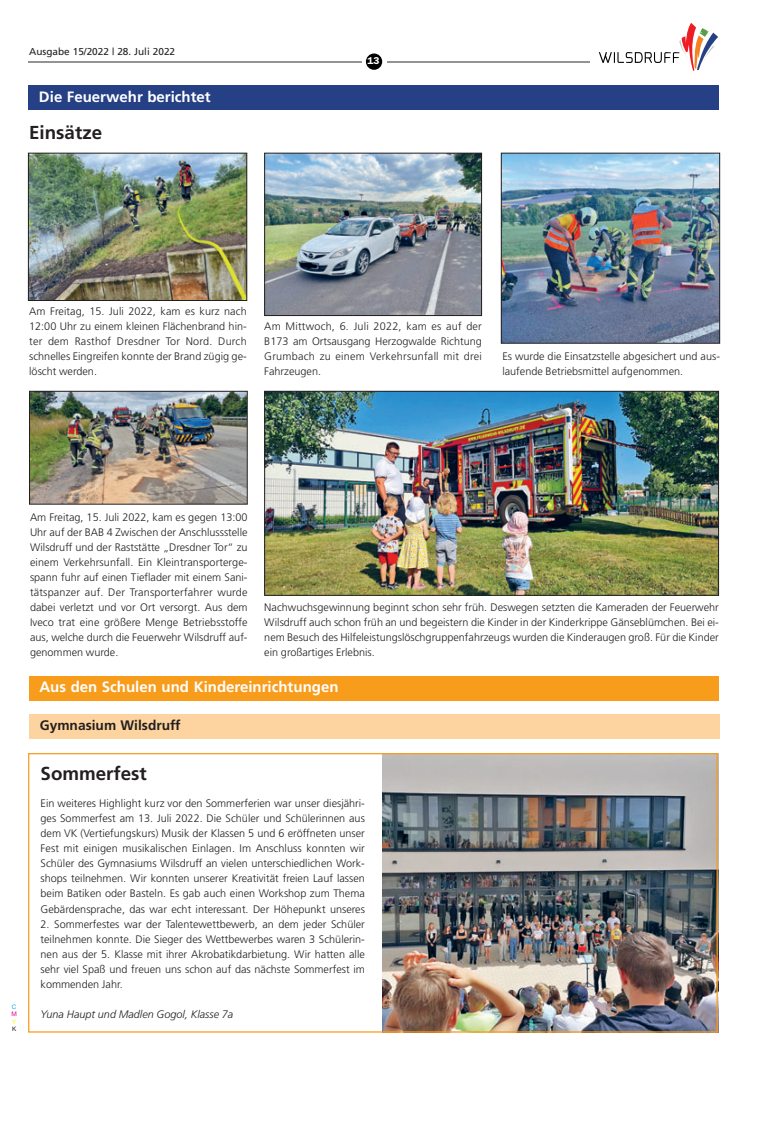
<style>
.page{position:relative;width:780px;height:1127px;background:#fff}
.page>*{position:absolute;margin:0;border:0;box-sizing:border-box;transform-origin:0 0}
.t1{font:700 18.75px "Frutiger";color:#231f20}
.t2{font:700 15px "Frutiger";color:#fff}
.t3{font:700 13.75px "Frutiger";color:#231f20}
.t4{font:300 10.88px/15px "Frutiger";color:#231f20;text-align:justify}
.t5{font:italic 300 10.88px "Frutiger";color:#231f20}
.t6{font:10px "Frutiger";color:#231f20}
.t7{font:600 10px "Franklin Gothic";color:#fff}
.t8{font:6.25px "Helvetica Neue";color:#00aeef}
.t9{font:6.25px "Helvetica Neue";color:#ed028c}
.t10{font:6.25px "Helvetica Neue";color:#fff101}
.t11{font:6.25px "Helvetica Neue";color:#231f20}
</style>
<div class="page">
<svg style="left:598px;top:23px;width:120px;height:48px"></svg>
<hr style="left:28px;top:61px;width:333px;height:1px;background:#939393">
<div style="left:366px;top:53px;width:16px;height:17px;background:#000;border-radius:50%"></div>
<hr style="left:387px;top:61px;width:203px;height:1px;background:#939393">
<div style="left:28px;top:85px;width:690px;height:25px;background:#264085"></div>
<img style="left:30px;top:155px;width:215px;height:144px">
<div style="left:28px;top:153px;width:219px;height:148px;border:1px solid #231f20"></div>
<img style="left:31px;top:393px;width:214px;height:109px">
<div style="left:29px;top:391px;width:218px;height:113px;border:1px solid #231f20"></div>
<img style="left:266px;top:155px;width:214px;height:159px">
<div style="left:264px;top:153px;width:218px;height:163px;border:1px solid #231f20"></div>
<img style="left:503px;top:155px;width:215px;height:187px">
<div style="left:501px;top:153px;width:219px;height:191px;border:1px solid #231f20"></div>
<img style="left:266px;top:393px;width:450px;height:201px">
<div style="left:264px;top:391px;width:454px;height:205px;border:1px solid #231f20"></div>
<div style="left:29px;top:676px;width:689px;height:24px;background:#f89c1c"></div>
<div style="left:29px;top:713px;width:690px;height:25px;background:#fdd39f"></div>
<img style="left:383px;top:753px;width:335px;height:279px">
<div style="left:28px;top:753px;width:689px;height:279px;border:1px solid #f89c1c"></div>
<p class="t6" style="left:29px;top:47px;width:147px">Ausgabe 15/2022 | 28. Juli 2022</p>
<h2 class="t2" style="left:39px;top:90px;width:173px">Die Feuerwehr berichtet</h2>
<h1 class="t1" style="left:29px;top:125px;width:74px">Einsätze</h1>
<p class="t7" style="left:367px;top:57px;width:13px">13</p>
<p class="t4" style="left:29px;top:305px;width:219px">Am Freitag, 15. Juli 2022, kam es kurz nach 12:00 Uhr zu einem kleinen Flächenbrand hin&shy;ter dem Rasthof Dresdner Tor Nord. Durch schnelles Eingreifen konnte der Brand zügig ge&shy;löscht werden.</p>
<p class="t4" style="left:264px;top:319px;width:219px">Am Mittwoch, 6. Juli 2022, kam es auf der B173 am Ortsausgang Herzogwalde Richtung Grumbach zu einem Verkehrsunfall mit drei Fahrzeugen.</p>
<p class="t4" style="left:502px;top:350px;width:219px">Es wurde die Einsatzstelle abgesichert und aus&shy;laufende Betriebsmittel aufgenommen.</p>
<p class="t8" style="left:12px;top:1004px;width:6px">C</p>
<p class="t9" style="left:11px;top:1012px;width:7px">M</p>
<p class="t10" style="left:12px;top:1019px;width:6px">Y</p>
<p class="t11" style="left:12px;top:1027px;width:6px">K</p>
<p class="t4" style="left:30px;top:510px;width:219px">Am Freitag, 15. Juli 2022, kam es gegen 13:00<br>Uhr auf der BAB 4 Zwischen der Anschlussstelle Wilsdruff und der Raststätte „Dresdner Tor“ zu einem Verkehrsunfall. Ein Kleintransporterge&shy;spann fuhr auf einen Tieflader mit einem Sani&shy;tätspanzer auf. Der Transporterfahrer wurde dabei verletzt und vor Ort versorgt. Aus dem Iveco trat eine größere Menge Betriebsstoffe aus, welche durch die Feuerwehr Wilsdruff auf&shy;genommen wurde.</p>
<p class="t4" style="left:264px;top:600px;width:456px">Nachwuchsgewinnung beginnt schon sehr früh. Deswegen setzten die Kameraden der Feuerwehr Wilsdruff auch schon früh an und begeistern die Kinder in der Kinderkrippe Gänseblümchen. Bei ei&shy;nem Besuch des Hilfeleistungslöschgruppenfahrzeugs wurden die Kinderaugen groß. Für die Kinder ein großartiges Erlebnis.</p>
<h2 class="t2" style="left:39px;top:681px;width:300px">Aus den Schulen und Kindereinrichtungen</h2>
<p class="t3" style="left:40px;top:719px;width:142px">Gymnasium Wilsdruff</p>
<h1 class="t1" style="left:41px;top:765px;width:108px">Sommerfest</h1>
<p class="t4" style="left:41px;top:797px;width:326px">Ein weiteres Highlight kurz vor den Sommerferien war unser diesjähri&shy;ges Sommerfest am 13. Juli 2022. Die Schüler und Schülerinnen aus dem VK (Vertiefungskurs) Musik der Klassen 5 und 6 eröffneten unser Fest mit einigen musikalischen Einlagen. Im Anschluss konnten wir Schüler des Gymnasiums Wilsdruff an vielen unterschiedlichen Work&shy;shops teilnehmen. Wir konnten unserer Kreativität freien Lauf lassen beim Batiken oder Basteln. Es gab auch einen Workshop zum Thema Gebärdensprache, das war echt interessant. Der Höhepunkt unseres</p>
<p class="t4" style="left:41px;top:917px;width:326px">2. Sommerfestes war der Talentewettbewerb, an dem jeder Schüler teilnehmen konnte. Die Sieger des Wettbewerbes waren 3 Schülerin&shy;nen aus der 5. Klasse mit ihrer Akrobatikdarbietung. Wir hatten alle sehr viel Spaß und freuen uns schon auf das nächste Sommerfest im kommenden Jahr.</p>
<p class="t5" style="left:41px;top:1009px;width:194px">Yuna Haupt und Madlen Gogol, Klasse 7a</p>
</div>
